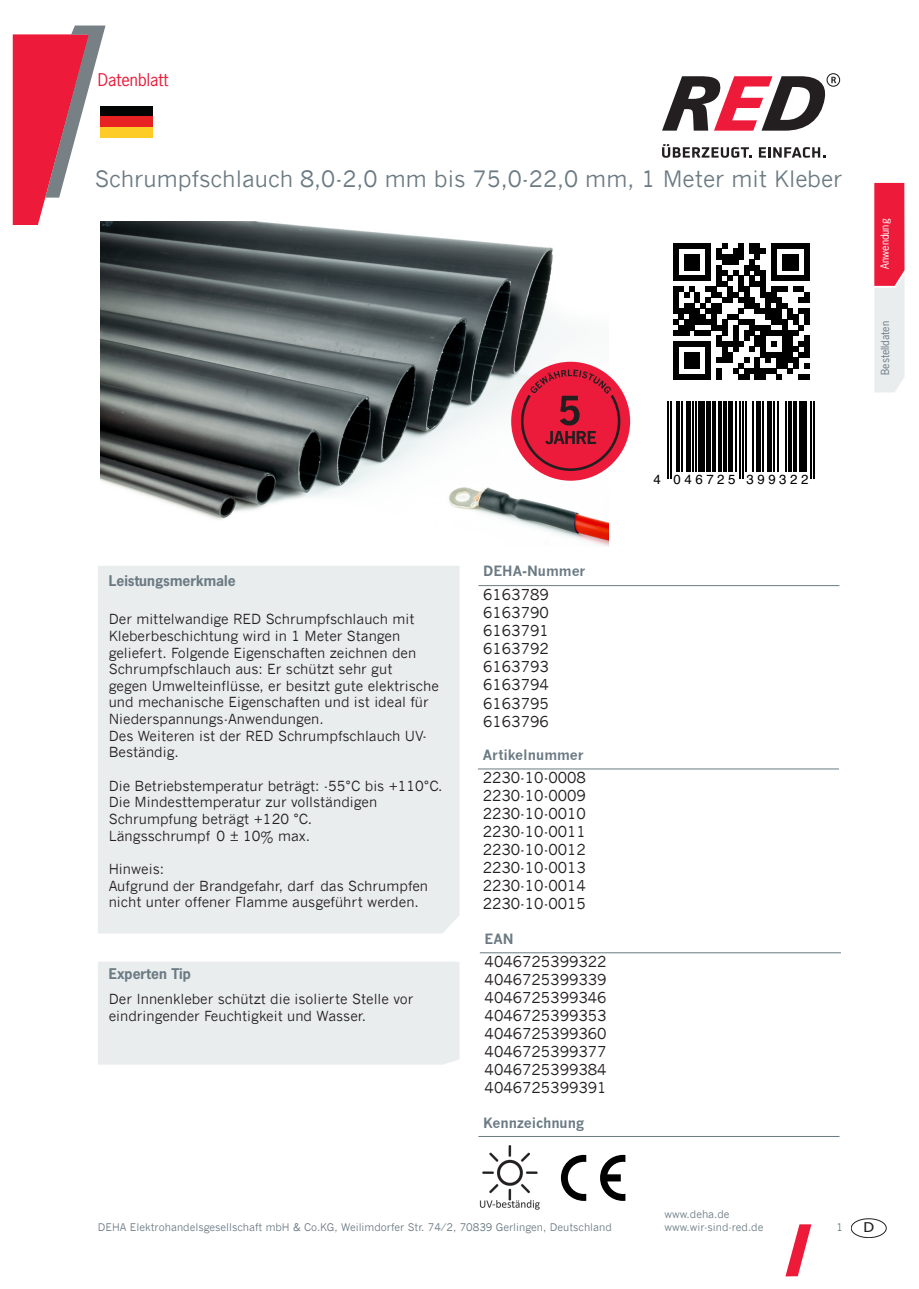
<style>
.page{position:relative;width:919px;height:1289px;background:#fff}
.page>*{position:absolute;margin:0;border:0;box-sizing:border-box;transform-origin:0 0}
.t1{font:22.5px "News Gothic";color:#6b7a83}
.t2{font:16.5px "News Gothic Std";color:#ed1a3a}
.t3{font:15px/18px "News Gothic";color:#231f20;text-align:justify}
.t4{font:13.8px/16.6px "News Gothic";color:#231f20}
.t5{font:700 13.8px "News Gothic";color:#6b7a83}
.t6{font:700 13.8px "News Gothic Std";color:#6b7a83}
.t7{font:13.8px "News Gothic Std";color:#6b7a83}
.t8{font:13.5px "Tahoma";color:#231f20;scale:1.17 1}
.t9{font:13.2px "Helvetica";letter-spacing:.27em;color:#000}
.t10{font:10.5px/12.6px "News Gothic";color:#6b7a83}
.t11{font:10.5px "News Gothic Std";color:#6b7a83}
.t12{font:10.5px "News Gothic Std";color:#fff}
</style>
<div class="page">
<img style="left:479px;top:1145px;width:61px;height:65px">
<img style="left:100px;top:221px;width:508px;height:325px">
<svg style="left:673px;top:243px;width:136px;height:136px"></svg>
<hr style="left:667px;top:401px;width:1px;height:77px;background:#000">
<hr style="left:670px;top:401px;width:2px;height:77px;background:#000">
<hr style="left:676px;top:401px;width:3px;height:70px;background:#000">
<hr style="left:681px;top:401px;width:1px;height:70px;background:#000">
<hr style="left:686px;top:401px;width:4px;height:70px;background:#000">
<hr style="left:692px;top:401px;width:1px;height:70px;background:#000">
<hr style="left:695px;top:401px;width:1px;height:70px;background:#000">
<div style="left:698px;top:401px;width:6px;height:70px;background:#000"></div>
<hr style="left:706px;top:401px;width:4px;height:70px;background:#000">
<hr style="left:712px;top:401px;width:3px;height:70px;background:#000">
<hr style="left:718px;top:401px;width:3px;height:70px;background:#000">
<hr style="left:723px;top:401px;width:3px;height:70px;background:#000">
<div style="left:727px;top:401px;width:5px;height:70px;background:#000"></div>
<hr style="left:735px;top:401px;width:2px;height:70px;background:#000">
<hr style="left:738px;top:401px;width:2px;height:77px;background:#000">
<hr style="left:741px;top:401px;width:2px;height:77px;background:#000">
<hr style="left:744px;top:401px;width:2px;height:70px;background:#000">
<hr style="left:752px;top:401px;width:2px;height:70px;background:#000">
<div style="left:755px;top:401px;width:5px;height:70px;background:#000"></div>
<hr style="left:762px;top:401px;width:1px;height:70px;background:#000">
<div style="left:766px;top:401px;width:5px;height:70px;background:#000"></div>
<hr style="left:772px;top:401px;width:2px;height:70px;background:#000">
<hr style="left:777px;top:401px;width:2px;height:70px;background:#000">
<hr style="left:785px;top:401px;width:1px;height:70px;background:#000">
<hr style="left:788px;top:401px;width:3px;height:70px;background:#000">
<hr style="left:793px;top:401px;width:3px;height:70px;background:#000">
<hr style="left:799px;top:401px;width:3px;height:70px;background:#000">
<hr style="left:803px;top:401px;width:4px;height:70px;background:#000">
<hr style="left:810px;top:401px;width:1px;height:77px;background:#000">
<hr style="left:813px;top:401px;width:1px;height:77px;background:#000">
<svg style="left:874px;top:183px;width:30px;height:209px;background:#ec8998"></svg>
<div style="left:98px;top:566px;width:361px;height:367px;background:#eaedee"></div>
<div style="left:109px;top:614px;width:340px;height:311px;background:#eaedee"></div>
<hr style="left:478px;top:585px;width:361px;height:1px;background:#6b7a83">
<hr style="left:478px;top:768px;width:360px;height:1px;background:#6b7a83">
<hr style="left:480px;top:952px;width:360px;height:1px;background:#6b7a83">
<hr style="left:478px;top:1136px;width:361px;height:1px;background:#6b7a83">
<svg style="left:13px;top:25px;width:93px;height:200px"></svg>
<svg style="left:662px;top:144px;width:90px;height:14px"></svg>
<svg style="left:758px;top:147px;width:67px;height:11px"></svg>
<svg style="left:662px;top:73px;width:178px;height:58px"></svg>
<div style="left:100px;top:106px;width:53px;height:31px;background:#030505"></div>
<div style="left:100px;top:116px;width:53px;height:21px;background:#e82122"></div>
<div style="left:100px;top:127px;width:53px;height:10px;background:#fecc26"></div>
<svg style="left:785px;top:1224px;width:26px;height:52px"></svg>
<div style="left:851px;top:1218px;width:35px;height:19px;border:1px solid #231f20;border-radius:50%"></div>
<svg style="left:600px;top:1154px;width:25px;height:46px"></svg>
<svg style="left:561px;top:1154px;width:25px;height:46px"></svg>
<div style="left:98px;top:962px;width:361px;height:102px;background:#eaedee"></div>
<div style="left:109px;top:993px;width:340px;height:52px;background:#eaedee"></div>
<div style="left:511px;top:362px;width:119px;height:118px;background:#ec1b3b;border-radius:50%"></div>
<svg style="left:521px;top:369px;width:99px;height:102px"></svg>
<p class="t2" style="left:98px;top:69px;width:72px">Datenblatt</p>
<h1 class="t1" style="left:95px;top:166px;width:749px">Schrumpfschlauch 8,0-2,0 mm bis 75,0-22,0 mm, 1 Meter mit Kleber</h1>
<p class="t12" style="left:877px;top:269px;width:52px;rotate:-90deg">Anwendung</p>
<p class="t11" style="left:878px;top:375px;width:55px;rotate:-90deg">Bestelldaten</p>
<p class="t6" style="left:109px;top:571px;width:128px">Leistungsmerkmale</p>
<p class="t4" style="left:109px;top:611px;width:331px">Der mittelwandige RED Schrumpfschlauch mit Kleberbeschichtung wird in 1 Meter Stangen geliefert. Folgende Eigenschaften zeichnen den Schrumpfschlauch aus: Er schützt sehr gut<br>gegen Umwelteinflüsse, er besitzt gute elektrische und mechanische Eigenschaften und ist ideal für Niederspannungs-Anwendungen.<br>Des Weiteren ist der RED Schrumpfschlauch UV-Beständig.</p>
<p class="t4" style="left:109px;top:777px;width:335px">Die Betriebstemperatur beträgt: -55°C bis +110°C.<br>Die Mindesttemperatur zur vollständigen Schrumpfung beträgt +120 °C.<br>Längsschrumpf 0 ± 10% max.</p>
<p class="t4" style="left:109px;top:860px;width:321px">Hinweis:<br>Aufgrund der Brandgefahr, darf das Schrumpfen nicht unter offener Flamme ausgeführt werden.</p>
<p class="t6" style="left:109px;top:964px;width:84px">Experten Tip</p>
<p class="t4" style="left:109px;top:990px;width:306px">Der Innenkleber schützt die isolierte Stelle vor eindringender Feuchtigkeit und Wasser.</p>
<p class="t7" style="left:109px;top:971px;width:115px">Leistungsmerkmale</p>
<p class="t5" style="left:483px;top:563px;width:104px">DEHA-Nummer</p>
<p class="t3" style="left:483px;top:586px;width:67px">6163789<br>6163790<br>6163791<br>6163792<br>6163793<br>6163794<br>6163795<br>6163796</p>
<p class="t5" style="left:482px;top:746px;width:102px">Artikelnummer</p>
<p class="t3" style="left:482px;top:768px;width:105px">2230-10-0008<br>2230-10-0009<br>2230-10-0010<br>2230-10-0011<br>2230-10-0012<br>2230-10-0013<br>2230-10-0014<br>2230-10-0015</p>
<p class="t5" style="left:484px;top:930px;width:31px">EAN</p>
<p class="t3" style="left:484px;top:952px;width:123px">4046725399322<br>4046725399339<br>4046725399346<br>4046725399353<br>4046725399360<br>4046725399377<br>4046725399384<br>4046725399391</p>
<p class="t5" style="left:483px;top:1114px;width:102px">Kennzeichnung</p>
<p class="t9" style="left:653px;top:469px;width:156px">4 046725 399322</p>
<p class="t10" style="left:664px;top:1207px;width:100px">www.deha.de www.wir-sind-red.de</p>
<p class="t10" style="left:98px;top:1220px;width:515px">DEHA Elektrohandelsgesellschaft mbH &amp; Co.KG, Weilimdorfer Str. 74/2, 70839 Gerlingen, Deutschland</p>
<p class="t10" style="left:836px;top:1220px;width:8px">1</p>
<p class="t8" style="left:863px;top:1218px;width:11px">D</p>
</div>
